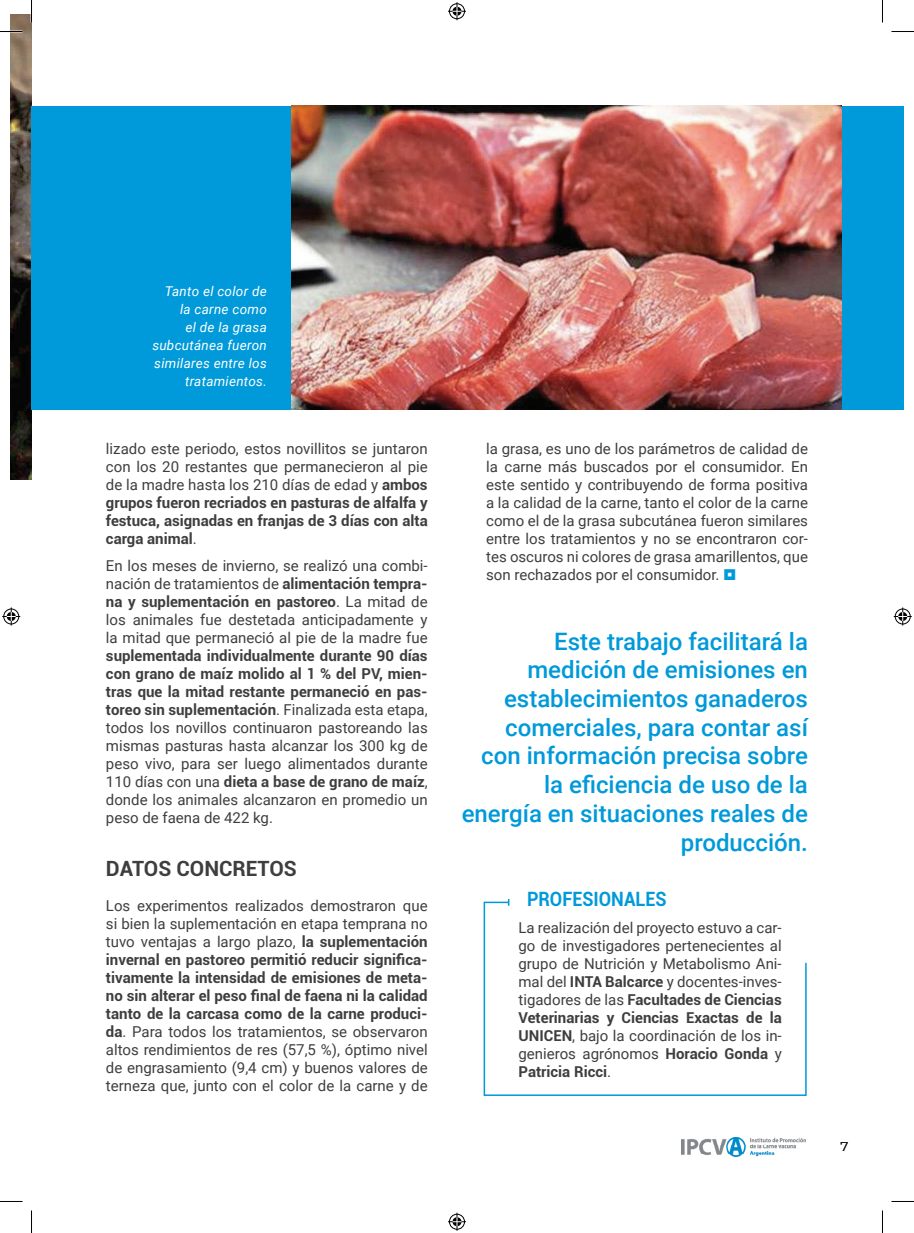
<style>
.page{position:relative;width:914px;height:1233px;background:#fff}
.page>*{position:absolute;margin:0;border:0;box-sizing:border-box;transform-origin:0 0}
.t1{font:500 24px/28.7px "Roboto";color:#0099da;text-align:right}
.t2{font:700 21px "Roboto";color:#3e3e3f}
.t3{font:700 19.8px "Roboto";color:#0099da;scale:.91 1}
.t4{font:15px/18px "Roboto";color:#3e3e3f;text-align:justify}
.t5{font:italic 13.5px/18px "Roboto";letter-spacing:.02em;color:#fff;text-align:right}
.t6{font:12.9px "Montserrat";color:#191818;scale:1.05 1}
.s1{font-weight:700}
</style>
<div class="page">
<img style="left:10px;top:15px;width:22px;height:465px">
<svg style="left:483px;top:900px;width:324px;height:196px"></svg>
<div style="left:32px;top:106px;width:871px;height:303px;background:#0099da"></div>
<img style="left:292px;top:106px;width:549px;height:303px">
<img style="left:681px;top:1137px;width:124px;height:19px">
<svg style="left:0;top:31px;width:22px;height:1px"></svg>
<svg style="left:891px;top:31px;width:22px;height:1px"></svg>
<svg style="left:0;top:1201px;width:22px;height:1px"></svg>
<svg style="left:891px;top:1201px;width:22px;height:1px"></svg>
<svg style="left:31px;top:0;width:1px;height:23px"></svg>
<svg style="left:31px;top:1210px;width:1px;height:22px"></svg>
<svg style="left:882px;top:0;width:1px;height:23px"></svg>
<svg style="left:882px;top:1210px;width:1px;height:22px"></svg>
<svg style="left:448px;top:2px;width:18px;height:18px"></svg>
<svg style="left:448px;top:1212px;width:18px;height:18px"></svg>
<svg style="left:2px;top:607px;width:18px;height:18px"></svg>
<svg style="left:893px;top:607px;width:18px;height:18px"></svg>
<p class="t5" style="left:152px;top:281px;width:116px">Tanto el color de la carne como<br>el de la grasa subcutánea fueron similares entre los tratamientos.</p>
<p class="t4" style="left:106px;top:439px;width:323px">lizado este periodo, estos novillitos se juntaron con los 20 restantes que permanecieron al pie de la madre hasta los 210 días de edad y <span class="s1">ambos grupos fueron recriados en pasturas de alfalfa y festuca, asignadas en franjas de 3 días con alta carga animal</span>.</p>
<p class="t4" style="left:106px;top:556px;width:323px">En los meses de invierno, se realizó una combi&shy;nación de tratamientos de <span class="s1">alimentación tempra&shy;na y suplementación en pastoreo</span>. La mitad de los animales fue destetada anticipadamente y la mitad que permaneció al pie de la madre fue</p>
<p class="t4" style="left:106px;top:646px;width:323px"><span class="s1">suplementada individualmente durante 90 días con grano de maíz molido al 1 % del PV, mien&shy;tras que la mitad restante permaneció en pas&shy;toreo sin suplementación</span>. Finalizada esta etapa, todos los novillos continuaron pastoreando las mismas pasturas hasta alcanzar los 300 kg de peso vivo, para ser luego alimentados durante 110 días con una <span class="s1">dieta a base de grano de maíz</span>, donde los animales alcanzaron en promedio un peso de faena de 422 kg.</p>
<h2 class="t2" style="left:106px;top:853px;width:192px">DATOS CONCRETOS</h2>
<p class="t4" style="left:106px;top:896px;width:323px">Los experimentos realizados demostraron que si bien la suplementación en etapa temprana no tuvo ventajas a largo plazo, <span class="s1">la suplementación invernal en pastoreo permitió reducir significa&shy;tivamente la intensidad de emisiones de meta&shy;no sin alterar el peso final de faena ni la calidad tanto de la carcasa como de la carne produci&shy;da</span>. Para todos los tratamientos, se observaron altos rendimientos de res (57,5 %), óptimo nivel de engrasamiento (9,4 cm) y buenos valores de terneza que, junto con el color de la carne y de</p>
<p class="t4" style="left:486px;top:439px;width:323px">la grasa, es uno de los parámetros de calidad de la carne más buscados por el consumidor. En este sentido y contribuyendo de forma positiva a la calidad de la carne, tanto el color de la carne como el de la grasa subcutánea fueron similares entre los tratamientos y no se encontraron cor&shy;tes oscuros ni colores de grasa amarillentos, que son rechazados por el consumidor.</p>
<h1 class="t1" style="left:461px;top:625px;width:348px">Este trabajo facilitará la medición de emisiones en establecimientos ganaderos comerciales, para contar así con información precisa sobre la eficiencia de uso de la energía en situaciones reales de producción.</h1>
<h3 class="t3" style="left:527px;top:884px;width:155px">PROFESIONALES</h3>
<p class="t4" style="left:518px;top:917px;width:265px">La realización del proyecto estuvo a car&shy;go de investigadores pertenecientes al grupo de Nutrición y Metabolismo Ani&shy;mal del <span class="s1">INTA Balcarce</span> y docentes-inves&shy;tigadores de las <span class="s1">Facultades de Ciencias Veterinarias y Ciencias Exactas de la UNICEN</span>, bajo la coordinación de los in&shy;genieros agrónomos <span class="s1">Horacio Gonda</span> y <span class="s1">Patricia Ricci</span>.</p>
<p class="t6" style="left:840px;top:1137px;width:9px">7</p>
</div>
